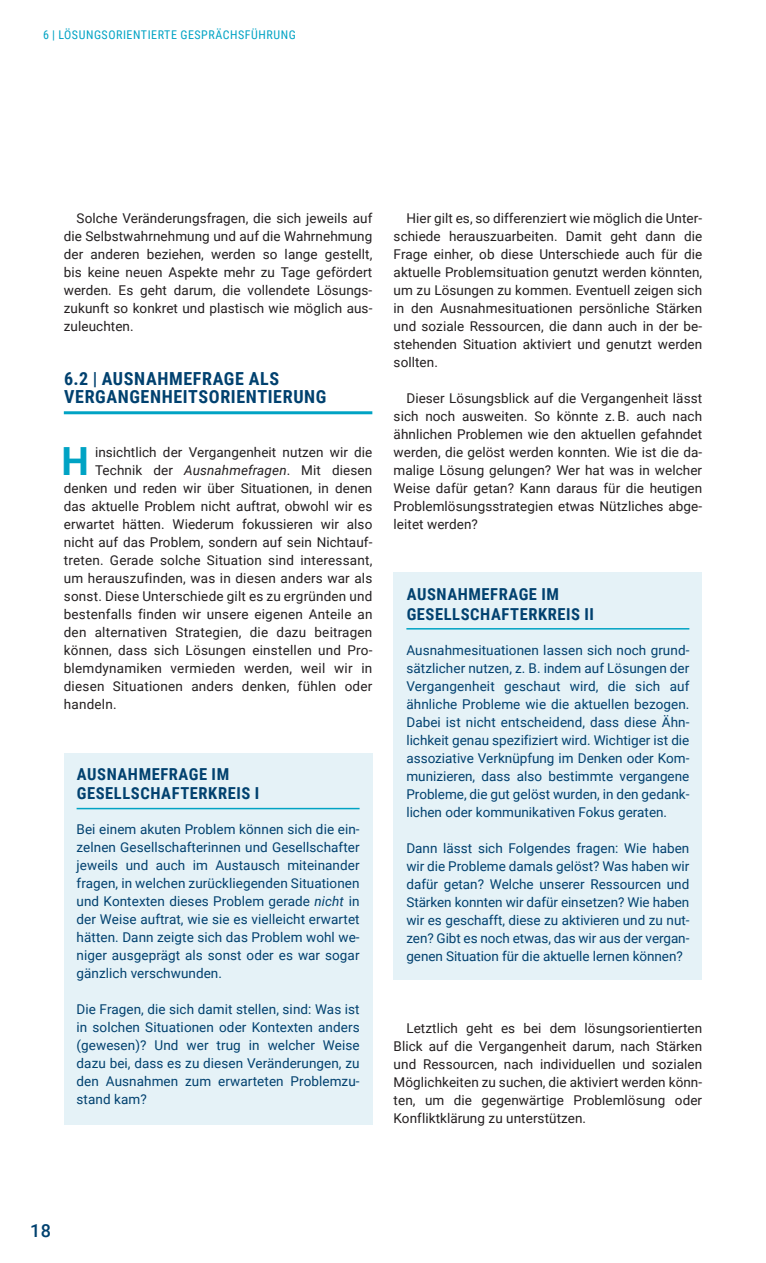
<style>
.page{position:relative;width:766px;height:1263px;background:#fff}
.page>*{position:absolute;margin:0;border:0;box-sizing:border-box;transform-origin:0 0}
.t1{font:700 38.85px "Roboto";color:#00a3c4}
.t2{font:700 18px/18px "Roboto Condensed";letter-spacing:.035em;color:#01416f}
.t3{font:500 18px "Roboto";color:#01416f}
.t4{font:700 16.5px/19.5px "Roboto Condensed";letter-spacing:.035em;color:#01416f}
.t5{font:13.5px/18px "Roboto";letter-spacing:.005em;color:#231f20;text-align:justify}
.t6{font:13.5px/18px "Roboto";color:#01416f;text-align:justify}
.t7{font:12px "Roboto Condensed";letter-spacing:.045em;color:#00a3c4}
.s1{font-style:italic}
</style>
<div class="page">
<div style="left:64px;top:753px;width:308px;height:371px;background:#e5f2f7"></div>
<div style="left:393px;top:572px;width:309px;height:407px;background:#e5f2f7"></div>
<hr style="left:64px;top:411px;width:308px;height:3px;background:#00a3c4">
<hr style="left:77px;top:808px;width:282px;height:1px;background:#00a3c4">
<hr style="left:406px;top:628px;width:283px;height:1px;background:#00a3c4">
<p class="t7" style="left:43px;top:26px;width:254px">6 | LÖSUNGSORIENTIERTE GESPRÄCHSFÜHRUNG</p>
<p class="t5" style="left:64px;top:208px;width:310px;text-indent:13px">Solche Veränderungsfragen, die sich jeweils auf die Selbstwahrnehmung und auf die Wahrnehmung der anderen beziehen, werden so lange gestellt, bis keine neuen Aspekte mehr zu Tage gefördert werden. Es geht darum, die vollendete Lösungs&shy;zukunft so konkret und plastisch wie möglich aus&shy;zuleuchten.</p>
<h2 class="t2" style="left:64px;top:369px;width:264px">6.2 | AUSNAHMEFRAGE ALS<br>VERGANGENHEITSORIENTIERUNG</h2>
<h1 class="t1" style="left:61px;top:433px;width:29px">H</h1>
<p class="t5" style="left:95px;top:442px;width:279px">insichtlich der Vergangenheit nutzen wir die</p>
<p class="t5" style="left:95px;top:460px;width:279px">Technik der <span class="s1">Ausnahmefragen</span>. Mit diesen</p>
<p class="t5" style="left:64px;top:478px;width:310px">denken und reden wir über Situationen, in denen</p>
<p class="t5" style="left:64px;top:496px;width:310px">das aktuelle Problem nicht auftrat, obwohl wir es</p>
<p class="t5" style="left:64px;top:514px;width:310px">erwartet hätten. Wiederum fokussieren wir also</p>
<p class="t5" style="left:64px;top:532px;width:310px">nicht auf das Problem, sondern auf sein Nichtauf-</p>
<p class="t5" style="left:64px;top:550px;width:310px">treten. Gerade solche Situation sind interessant,</p>
<p class="t5" style="left:64px;top:568px;width:310px">um herauszufinden, was in diesen anders war als</p>
<p class="t5" style="left:64px;top:586px;width:310px">sonst. Diese Unterschiede gilt es zu ergründen und</p>
<p class="t5" style="left:64px;top:604px;width:310px">bestenfalls finden wir unsere eigenen Anteile an</p>
<p class="t5" style="left:64px;top:622px;width:310px">den alternativen Strategien, die dazu beitragen</p>
<p class="t5" style="left:64px;top:640px;width:310px">können, dass sich Lösungen einstellen und Pro-</p>
<p class="t5" style="left:64px;top:658px;width:310px">blemdynamiken vermieden werden, weil wir in</p>
<p class="t5" style="left:64px;top:676px;width:310px">diesen Situationen anders denken, fühlen oder</p>
<p class="t5" style="left:64px;top:694px;width:54px">handeln.</p>
<p class="t4" style="left:77px;top:764px;width:184px">AUSNAHMEFRAGE IM<br>GESELLSCHAFTERKREIS I</p>
<p class="t6" style="left:77px;top:820px;width:284px">Bei einem akuten Problem können sich die ein&shy;zelnen Gesellschafterinnen und Gesellschafter jeweils und auch im Austausch miteinander fragen, in welchen zurückliegenden Situationen und Kontexten dieses Problem gerade <span class="s1">nicht</span> in der Weise auftrat, wie sie es vielleicht erwartet hätten. Dann zeigte sich das Problem wohl we&shy;niger ausgeprägt als sonst oder es war sogar gänzlich verschwunden.</p>
<p class="t6" style="left:77px;top:1000px;width:284px">Die Fragen, die sich damit stellen, sind: Was ist in solchen Situationen oder Kontexten anders (gewesen)? Und wer trug in welcher Weise dazu bei, dass es zu diesen Veränderungen, zu den Ausnahmen zum erwarteten Problemzu&shy;stand kam?</p>
<p class="t5" style="left:393px;top:208px;width:310px;text-indent:13px">Hier gilt es, so differenziert wie möglich die Unter&shy;schiede herauszuarbeiten. Damit geht dann die Frage einher, ob diese Unterschiede auch für die aktuelle Problemsituation genutzt werden könnten, um zu Lösungen zu kommen. Eventuell zeigen sich in den Ausnahmesituationen persönliche Stärken und soziale Ressourcen, die dann auch in der be&shy;stehenden Situation aktiviert und genutzt werden sollten.</p>
<p class="t5" style="left:393px;top:388px;width:310px;text-indent:13px">Dieser Lösungsblick auf die Vergangenheit lässt sich noch ausweiten. So könnte z. B. auch nach ähnlichen Problemen wie den aktuellen gefahndet werden, die gelöst werden konnten. Wie ist die da&shy;malige Lösung gelungen? Wer hat was in welcher Weise dafür getan? Kann daraus für die heutigen Problemlösungsstrategien etwas Nützliches abge&shy;leitet werden?</p>
<p class="t4" style="left:406px;top:584px;width:189px">AUSNAHMEFRAGE IM<br>GESELLSCHAFTERKREIS II</p>
<p class="t6" style="left:406px;top:640px;width:284px">Ausnahmesituationen lassen sich noch grund&shy;sätzlicher nutzen, z. B. indem auf Lösungen der Vergangenheit geschaut wird, die sich auf ähnliche Probleme wie die aktuellen bezogen.<br>Dabei ist nicht entscheidend, dass diese Ähn&shy;lichkeit genau spezifiziert wird. Wichtiger ist die assoziative Verknüpfung im Denken oder Kom&shy;munizieren, dass also bestimmte vergangene Probleme, die gut gelöst wurden, in den gedank&shy;lichen oder kommunikativen Fokus geraten.</p>
<p class="t6" style="left:406px;top:838px;width:284px">Dann lässt sich Folgendes fragen: Wie haben wir die Probleme damals gelöst? Was haben wir dafür getan? Welche unserer Ressourcen und Stärken konnten wir dafür einsetzen? Wie haben wir es geschafft, diese zu aktivieren und zu nut&shy;zen? Gibt es noch etwas, das wir aus der vergan&shy;genen Situation für die aktuelle lernen können?</p>
<p class="t5" style="left:393px;top:1018px;width:310px;text-indent:13px">Letztlich geht es bei dem lösungsorientierten Blick auf die Vergangenheit darum, nach Stärken und Ressourcen, nach individuellen und sozialen Möglichkeiten zu suchen, die aktiviert werden könn&shy;ten, um die gegenwärtige Problemlösung oder Konfliktklärung zu unterstützen.</p>
<h2 class="t3" style="left:30px;top:1218px;width:23px">18</h2>
</div>
